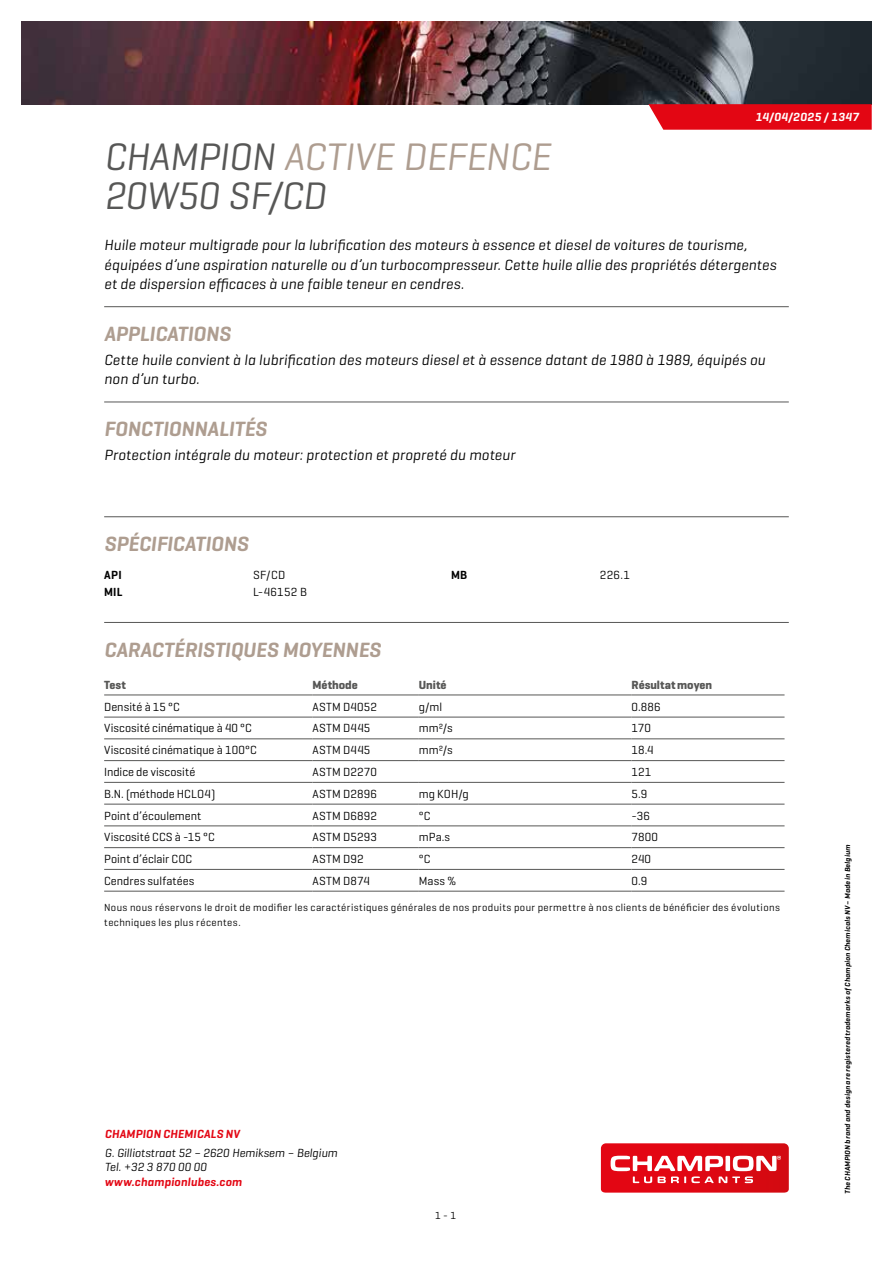
<style>
.page{position:relative;width:893px;height:1263px;background:#fff}
.page>*{position:absolute;margin:0;border:0;box-sizing:border-box;transform-origin:0 0}
.t1{font:italic 39px/39px "Geogrotesque";letter-spacing:-.005em;color:#575756}
.t2{font:italic 600 21px "Geogrotesque";letter-spacing:-.005em;color:#ae9d90}
.t3{font:italic 15px/19.5px "Geogrotesque";letter-spacing:.01em;color:#000}
.t4{font:12px "Geogrotesque";letter-spacing:.01em;color:#000}
.t5{font:italic 12px/14.4px "Geogrotesque";color:#000}
.t6{font:italic 600 12px "Geogrotesque";letter-spacing:.015em;color:#e30613}
.t7{font:700 12px "Geogrotesque";color:#575756}
.t8{font:italic 600 12px "Geogrotesque";letter-spacing:.03em;color:#fff}
.t9{font:600 12px "Geogrotesque";letter-spacing:.015em;color:#000}
.t10{font:10.5px/15px "Geogrotesque";letter-spacing:.035em;color:#000}
.t11{font:italic 600 7.5px "Geogrotesque";letter-spacing:.025em;color:#000}
.s1{color:#ae9d90}
</style>
<div class="page">
<svg style="left:601px;top:1143px;width:188px;height:49px"></svg>
<img style="left:21px;top:21px;width:851px;height:83px">
<svg style="left:648px;top:104px;width:224px;height:26px"></svg>
<hr style="left:104px;top:306px;width:685px;height:1px;background:#575756">
<hr style="left:104px;top:402px;width:685px;height:1px;background:#575756">
<hr style="left:104px;top:516px;width:685px;height:1px;background:#575756">
<hr style="left:104px;top:622px;width:685px;height:1px;background:#575756">
<hr style="left:104px;top:694px;width:209px;height:1px;background:#575756">
<hr style="left:313px;top:694px;width:106px;height:1px;background:#575756">
<hr style="left:419px;top:694px;width:212px;height:1px;background:#575756">
<hr style="left:631px;top:694px;width:153px;height:1px;background:#575756">
<hr style="left:104px;top:717px;width:209px;height:1px;background:#575756">
<hr style="left:313px;top:717px;width:106px;height:1px;background:#575756">
<hr style="left:419px;top:717px;width:212px;height:1px;background:#575756">
<hr style="left:631px;top:717px;width:153px;height:1px;background:#575756">
<hr style="left:104px;top:738px;width:209px;height:1px;background:#575756">
<hr style="left:313px;top:738px;width:106px;height:1px;background:#575756">
<hr style="left:419px;top:738px;width:212px;height:1px;background:#575756">
<hr style="left:631px;top:738px;width:153px;height:1px;background:#575756">
<hr style="left:104px;top:760px;width:209px;height:1px;background:#575756">
<hr style="left:313px;top:760px;width:106px;height:1px;background:#575756">
<hr style="left:419px;top:760px;width:212px;height:1px;background:#575756">
<hr style="left:631px;top:760px;width:153px;height:1px;background:#575756">
<hr style="left:104px;top:782px;width:209px;height:1px;background:#575756">
<hr style="left:313px;top:782px;width:106px;height:1px;background:#575756">
<hr style="left:419px;top:782px;width:212px;height:1px;background:#575756">
<hr style="left:631px;top:782px;width:153px;height:1px;background:#575756">
<hr style="left:104px;top:804px;width:209px;height:1px;background:#575756">
<hr style="left:313px;top:804px;width:106px;height:1px;background:#575756">
<hr style="left:419px;top:804px;width:212px;height:1px;background:#575756">
<hr style="left:631px;top:804px;width:153px;height:1px;background:#575756">
<hr style="left:104px;top:825px;width:209px;height:1px;background:#575756">
<hr style="left:313px;top:825px;width:106px;height:1px;background:#575756">
<hr style="left:419px;top:825px;width:212px;height:1px;background:#575756">
<hr style="left:631px;top:825px;width:153px;height:1px;background:#575756">
<hr style="left:104px;top:847px;width:209px;height:1px;background:#575756">
<hr style="left:313px;top:847px;width:106px;height:1px;background:#575756">
<hr style="left:419px;top:847px;width:212px;height:1px;background:#575756">
<hr style="left:631px;top:847px;width:153px;height:1px;background:#575756">
<hr style="left:104px;top:869px;width:209px;height:1px;background:#575756">
<hr style="left:313px;top:869px;width:106px;height:1px;background:#575756">
<hr style="left:419px;top:869px;width:212px;height:1px;background:#575756">
<hr style="left:631px;top:869px;width:153px;height:1px;background:#575756">
<hr style="left:104px;top:891px;width:209px;height:1px;background:#575756">
<hr style="left:313px;top:891px;width:106px;height:1px;background:#575756">
<hr style="left:419px;top:891px;width:212px;height:1px;background:#575756">
<hr style="left:631px;top:891px;width:153px;height:1px;background:#575756">
<p class="t8" style="left:755px;top:110px;width:105px">14/04/2025 / 1347</p>
<h1 class="t1" style="left:104px;top:136px;width:448px">CHAMPION <span class="s1">ACTIVE DEFENCE<br></span>20W50 SF/CD</h1>
<p class="t3" style="left:104px;top:235px;width:674px">Huile moteur multigrade pour la lubrification des moteurs à essence et diesel de voitures de tourisme, équipées d’une aspiration naturelle ou d’un turbocompresseur. Cette huile allie des propriétés détergentes et de dispersion efficaces à une faible teneur en cendres.</p>
<h2 class="t2" style="left:104px;top:321px;width:128px">APPLICATIONS</h2>
<p class="t3" style="left:104px;top:349px;width:663px">Cette huile convient à la lubrification des moteurs diesel et à essence datant de 1980 à 1989, équipés ou non d’un turbo.</p>
<h2 class="t2" style="left:104px;top:416px;width:164px">FONCTIONNALITÉS</h2>
<p class="t3" style="left:104px;top:445px;width:413px">Protection intégrale du moteur: protection et propreté du moteur</p>
<h2 class="t2" style="left:104px;top:531px;width:146px">SPÉCIFICATIONS</h2>
<p class="t9" style="left:104px;top:567px;width:19px">API</p>
<p class="t4" style="left:253px;top:567px;width:34px">SF/CD</p>
<p class="t9" style="left:104px;top:585px;width:20px">MIL</p>
<p class="t4" style="left:253px;top:585px;width:56px">L-46152 B</p>
<p class="t9" style="left:451px;top:567px;width:18px">MB</p>
<p class="t4" style="left:600px;top:567px;width:32px">226.1</p>
<h2 class="t2" style="left:104px;top:637px;width:278px">CARACTÉRISTIQUES MOYENNES</h2>
<p class="t7" style="left:104px;top:677px;width:23px">Test</p>
<p class="t7" style="left:313px;top:677px;width:47px">Méthode</p>
<p class="t7" style="left:419px;top:677px;width:29px">Unité</p>
<p class="t7" style="left:631px;top:677px;width:82px">Résultat moyen</p>
<p class="t4" style="left:104px;top:699px;width:77px">Densité à 15 °C</p>
<p class="t4" style="left:313px;top:699px;width:66px">ASTM D4052</p>
<p class="t4" style="left:419px;top:699px;width:25px">g/ml</p>
<p class="t4" style="left:631px;top:699px;width:31px">0.886</p>
<p class="t4" style="left:104px;top:721px;width:149px">Viscosité cinématique à 40 °C</p>
<p class="t4" style="left:313px;top:721px;width:59px">ASTM D445</p>
<p class="t4" style="left:419px;top:721px;width:35px">mm²/s</p>
<p class="t4" style="left:631px;top:721px;width:21px">170</p>
<p class="t4" style="left:104px;top:743px;width:154px">Viscosité cinématique à 100°C</p>
<p class="t4" style="left:313px;top:743px;width:59px">ASTM D445</p>
<p class="t4" style="left:419px;top:743px;width:35px">mm²/s</p>
<p class="t4" style="left:631px;top:743px;width:24px">18.4</p>
<p class="t4" style="left:104px;top:764px;width:93px">Indice de viscosité</p>
<p class="t4" style="left:313px;top:764px;width:66px">ASTM D2270</p>
<p class="t4" style="left:631px;top:764px;width:21px">121</p>
<p class="t4" style="left:104px;top:786px;width:113px">B.N. (méthode HCLO4)</p>
<p class="t4" style="left:313px;top:786px;width:66px">ASTM D2896</p>
<p class="t4" style="left:419px;top:786px;width:52px">mg KOH/g</p>
<p class="t4" style="left:631px;top:786px;width:17px">5.9</p>
<p class="t4" style="left:104px;top:808px;width:99px">Point d’écoulement</p>
<p class="t4" style="left:313px;top:808px;width:66px">ASTM D6892</p>
<p class="t4" style="left:419px;top:808px;width:13px">°C</p>
<p class="t4" style="left:631px;top:808px;width:20px">-36</p>
<p class="t4" style="left:104px;top:830px;width:112px">Viscosité CCS à -15 °C</p>
<p class="t4" style="left:313px;top:830px;width:66px">ASTM D5293</p>
<p class="t4" style="left:419px;top:830px;width:33px">mPa.s</p>
<p class="t4" style="left:631px;top:830px;width:28px">7800</p>
<p class="t4" style="left:104px;top:851px;width:89px">Point d’éclair COC</p>
<p class="t4" style="left:313px;top:851px;width:53px">ASTM D92</p>
<p class="t4" style="left:419px;top:851px;width:13px">°C</p>
<p class="t4" style="left:631px;top:851px;width:21px">240</p>
<p class="t4" style="left:104px;top:873px;width:92px">Cendres sulfatées</p>
<p class="t4" style="left:313px;top:873px;width:59px">ASTM D874</p>
<p class="t4" style="left:419px;top:873px;width:39px">Mass %</p>
<p class="t4" style="left:631px;top:873px;width:17px">0.9</p>
<p class="t10" style="left:104px;top:899px;width:677px">Nous nous réservons le droit de modifier les caractéristiques générales de nos produits pour permettre à nos clients de bénéficier des évolutions techniques les plus récentes.</p>
<p class="t6" style="left:105px;top:1126px;width:136px">CHAMPION CHEMICALS NV</p>
<p class="t5" style="left:105px;top:1145px;width:234px">G. Gilliotstraat 52 – 2620 Hemiksem – Belgium<br>Tel. +32 3 870 00 00</p>
<p class="t6" style="left:105px;top:1174px;width:139px">www.championlubes.com</p>
<p class="t10" style="left:435px;top:1207px;width:23px">1 - 1</p>
<p class="t11" style="left:843px;top:1194px;width:351px;rotate:-90deg">The CHAMPION brand and design are registered trademarks of Champion Chemicals NV – Made in Belgium</p>
</div>
